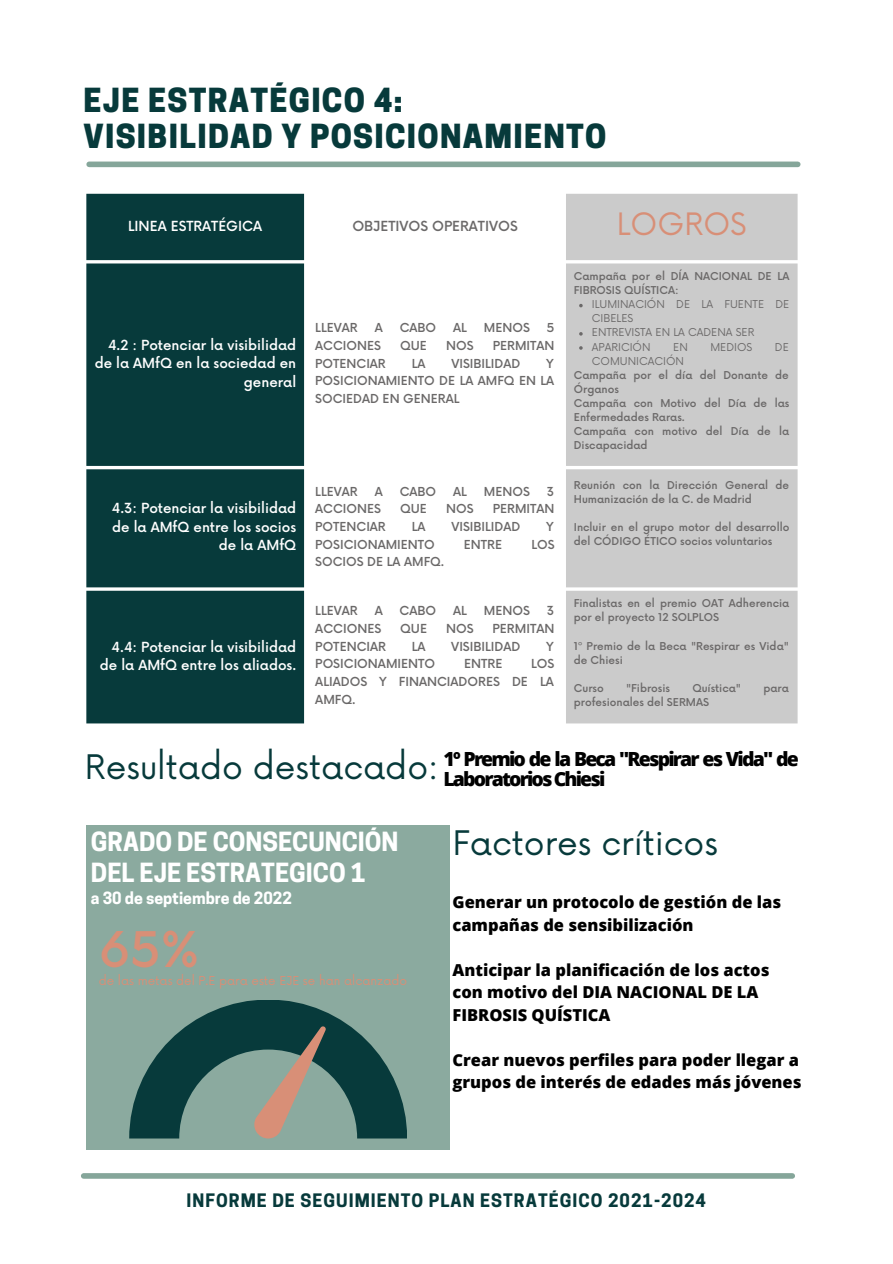
<style>
.page{position:relative;width:893px;height:1264px;background:#fff}
.page>*{position:absolute;margin:0;border:0;box-sizing:border-box;transform-origin:0 0}
.t1{font:500 48px "Now";color:#d88f77}
.t2{font:33px "Now";color:#073a3b}
.t3{font:800 31.2px "Cooper Hewitt";letter-spacing:.04em;color:#073a3b}
.t4{font:30px "Now";color:#d88f77}
.t5{font:700 24.75px/30.3px "Cooper Hewitt";color:#fff}
.t6{font:800 19.5px/20.2px "Open Sans";letter-spacing:-.095em;color:#000}
.t7{font:700 17.4px "Cooper Hewitt";letter-spacing:.06em;color:#073a3b}
.t8{font:800 16.5px/22.5px "Open Sans";color:#000}
.t9{font:700 15.75px "Cooper Hewitt";color:#fff}
.t10{font:500 13.5px/18.5px "Now";color:#fff;text-align:right}
.t11{font:500 13.5px "Now";color:#6b6969}
.t12{font:500 12.15px/17.7px "Now";color:#6b6969;text-align:justify}
.t13{font:12px "Now";color:#d88f77}
.t14{font:500 10.65px/14.1px "Now";color:#6b6969}
.t15{font:10.65px/14.1px "Now";color:#6b6969}
</style>
<div class="page">
<div style="left:89px;top:161px;width:708px;height:6px;background:#85a69a"></div>
<div style="left:86px;top:194px;width:218px;height:529px;background:#073a3b"></div>
<div style="left:566px;top:194px;width:231px;height:529px;background:#cbcbcb"></div>
<svg style="left:579px;top:346px;width:3px;height:4px"></svg>
<div style="left:84px;top:1173px;width:708px;height:5px;background:#85a69a"></div>
<div style="left:86px;top:825px;width:363px;height:324px;background:#8baa9f"></div>
<svg style="left:129px;top:1000px;width:278px;height:138px"></svg>
<p class="t3" style="left:83px;top:89px;width:320px">EJE ESTRATÉGICO 4:</p>
<p class="t3" style="left:83px;top:125px;width:524px">VISIBILIDAD Y POSICIONAMIENTO</p>
<p class="t10" style="left:128px;top:217px;width:136px">LINEA ESTRATÉGICA</p>
<p class="t11" style="left:352px;top:219px;width:167px">OBJETIVOS OPERATIVOS</p>
<p class="t4" style="left:616px;top:207px;width:131px">LOGROS</p>
<p class="t10" style="left:95px;top:336px;width:203px">4.2 : Potenciar la visibilidad de la AMfQ en la sociedad en general</p>
<p class="t12" style="left:315px;top:320px;width:44px">LLEVAR</p>
<p class="t12" style="left:374px;top:320px;width:9px">A</p>
<p class="t12" style="left:399px;top:320px;width:38px">CABO</p>
<p class="t12" style="left:453px;top:320px;width:15px">AL</p>
<p class="t12" style="left:484px;top:320px;width:47px">MENOS</p>
<p class="t12" style="left:547px;top:320px;width:9px">5</p>
<p class="t12" style="left:315px;top:337px;width:67px">ACCIONES</p>
<p class="t12" style="left:400px;top:337px;width:28px">QUE</p>
<p class="t12" style="left:446px;top:337px;width:29px">NOS</p>
<p class="t12" style="left:493px;top:337px;width:63px">PERMITAN</p>
<p class="t12" style="left:315px;top:355px;width:72px">POTENCIAR</p>
<p class="t12" style="left:412px;top:355px;width:15px">LA</p>
<p class="t12" style="left:451px;top:355px;width:70px">VISIBILIDAD</p>
<p class="t12" style="left:315px;top:355px;width:240px;text-indent:231px">Y POSICIONAMIENTO DE LA AMFQ EN LA SOCIEDAD EN GENERAL</p>
<p class="t10" style="left:112px;top:500px;width:186px">4.3: Potenciar la visibilidad de la AMfQ entre los socios de la AMfQ</p>
<p class="t10" style="left:100px;top:638px;width:198px">4.4: Potenciar la visibilidad de la AMfQ entre los aliados.</p>
<p class="t12" style="left:315px;top:483px;width:44px">LLEVAR</p>
<p class="t12" style="left:374px;top:483px;width:9px">A</p>
<p class="t12" style="left:399px;top:483px;width:38px">CABO</p>
<p class="t12" style="left:453px;top:483px;width:15px">AL</p>
<p class="t12" style="left:484px;top:483px;width:47px">MENOS</p>
<p class="t12" style="left:547px;top:483px;width:9px">3</p>
<p class="t12" style="left:315px;top:501px;width:67px">ACCIONES</p>
<p class="t12" style="left:400px;top:501px;width:28px">QUE</p>
<p class="t12" style="left:446px;top:501px;width:29px">NOS</p>
<p class="t12" style="left:493px;top:501px;width:63px">PERMITAN</p>
<p class="t12" style="left:315px;top:518px;width:72px">POTENCIAR</p>
<p class="t12" style="left:412px;top:518px;width:15px">LA</p>
<p class="t12" style="left:451px;top:518px;width:70px">VISIBILIDAD</p>
<p class="t12" style="left:546px;top:518px;width:9px">Y</p>
<p class="t12" style="left:315px;top:536px;width:121px">POSICIONAMIENTO</p>
<p class="t12" style="left:464px;top:536px;width:40px">ENTRE</p>
<p class="t12" style="left:531px;top:536px;width:25px">LOS</p>
<p class="t12" style="left:315px;top:554px;width:130px">SOCIOS DE LA AMFQ.</p>
<p class="t12" style="left:315px;top:603px;width:44px">LLEVAR</p>
<p class="t12" style="left:374px;top:603px;width:10px">A</p>
<p class="t12" style="left:399px;top:603px;width:38px">CABO</p>
<p class="t12" style="left:453px;top:603px;width:15px">AL</p>
<p class="t12" style="left:483px;top:603px;width:48px">MENOS</p>
<p class="t12" style="left:546px;top:603px;width:9px">3</p>
<p class="t12" style="left:315px;top:620px;width:67px">ACCIONES</p>
<p class="t12" style="left:400px;top:620px;width:28px">QUE</p>
<p class="t12" style="left:446px;top:620px;width:29px">NOS</p>
<p class="t12" style="left:492px;top:620px;width:63px">PERMITAN</p>
<p class="t12" style="left:315px;top:638px;width:72px">POTENCIAR</p>
<p class="t12" style="left:412px;top:638px;width:15px">LA</p>
<p class="t12" style="left:451px;top:638px;width:71px">VISIBILIDAD</p>
<p class="t12" style="left:546px;top:638px;width:9px">Y</p>
<p class="t12" style="left:315px;top:656px;width:121px">POSICIONAMIENTO</p>
<p class="t12" style="left:464px;top:656px;width:40px">ENTRE</p>
<p class="t12" style="left:315px;top:656px;width:241px;text-indent:216px">LOS ALIADOS Y FINANCIADORES DE LA AMFQ.</p>
<p class="t14" style="left:574px;top:270px;width:217px">Campaña por el DÍA NACIONAL DE LA<br>FIBROSIS QUÍSTICA:</p>
<p class="t15" style="left:591px;top:298px;width:199px">ILUMINACIÓN DE LA FUENTE DE<br>CIBELES</p>
<p class="t15" style="left:591px;top:326px;width:164px">ENTREVISTA EN LA CADENA SER</p>
<p class="t15" style="left:591px;top:340px;width:60px">APARICIÓN</p>
<p class="t15" style="left:673px;top:340px;width:16px">EN</p>
<p class="t15" style="left:710px;top:340px;width:43px">MEDIOS</p>
<p class="t15" style="left:774px;top:340px;width:15px">DE</p>
<p class="t15" style="left:591px;top:354px;width:94px">COMUNICACIÓN</p>
<p class="t14" style="left:574px;top:368px;width:216px">Campaña por el día del Donante de<br>Órganos</p>
<p class="t14" style="left:574px;top:397px;width:217px">Campaña con Motivo del Día de las<br>Enfermedades Raras.</p>
<p class="t14" style="left:574px;top:425px;width:217px">Campaña con motivo del Día de la<br>Discapacidad</p>
<p class="t14" style="left:574px;top:478px;width:217px">Reunión con la Dirección General de<br>Humanización de la C. de Madrid</p>
<p class="t14" style="left:574px;top:520px;width:217px">Incluir en el grupo motor del desarrollo del CÓDIGO ÉTICO socios voluntarios</p>
<p class="t14" style="left:574px;top:597px;width:217px">Finalistas en el premio OAT Adherencia por el proyecto 12 SOLPLOS</p>
<p class="t14" style="left:574px;top:639px;width:216px">1º Premio de la Beca "Respirar es Vida" de Chiesi</p>
<p class="t14" style="left:574px;top:681px;width:31px">Curso</p>
<p class="t14" style="left:626px;top:681px;width:45px">"Fibrosis</p>
<p class="t14" style="left:692px;top:681px;width:50px">Quística"</p>
<p class="t14" style="left:763px;top:681px;width:27px">para</p>
<p class="t14" style="left:574px;top:696px;width:137px">profesionales del SERMAS</p>
<p class="t2" style="left:85px;top:748px;width:355px">Resultado destacado:</p>
<p class="t6" style="left:443px;top:748px;width:357px">1º Premio de la Beca "Respirar es Vida" de<br>Laboratorios Chiesi</p>
<p class="t5" style="left:91px;top:829px;width:309px">GRADO DE CONSECUNCIÓN<br>DEL EJE ESTRATEGICO 1</p>
<p class="t9" style="left:91px;top:892px;width:202px">a 30 de septiembre de 2022</p>
<p class="t1" style="left:99px;top:923px;width:102px">65%</p>
<p class="t13" style="left:99px;top:973px;width:310px">de las metas del P.E para este EJE se han alcanzado</p>
<p class="t2" style="left:452px;top:824px;width:267px">Factores críticos</p>
<p class="t8" style="left:452px;top:890px;width:330px">Generar un protocolo de gestión de las campañas de sensibilización</p>
<p class="t8" style="left:452px;top:957px;width:318px">Anticipar la planificación de los actos con motivo del DIA NACIONAL DE LA<br>FIBROSIS QUÍSTICA</p>
<p class="t8" style="left:452px;top:1047px;width:350px">Crear nuevos perfiles para poder llegar a grupos de interés de edades más jóvenes</p>
<p class="t7" style="left:186px;top:1193px;width:521px">INFORME DE SEGUIMIENTO PLAN ESTRATÉGICO 2021-2024</p>
</div>
